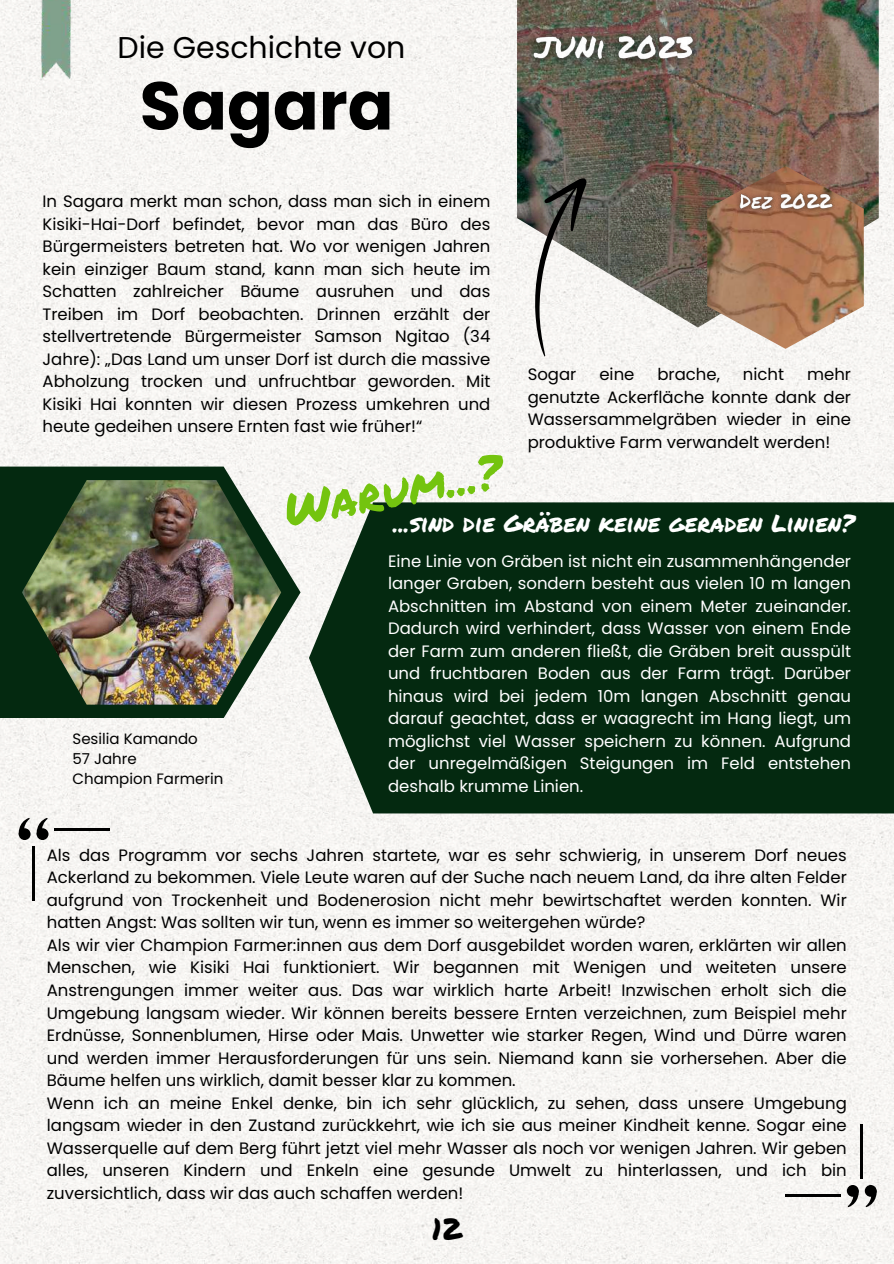
<style>
.page{position:relative;width:894px;height:1264px;background:#fff}
.page>*{position:absolute;margin:0;border:0;box-sizing:border-box;transform-origin:0 0}
.t1{font:700 67.5px "Poppins";color:#000}
.t2{font:46.5px "Permanent Marker";color:#74c40f}
.t3{font:30px "Poppins";color:#000}
.t4{font:30px "Permanent Marker";color:#000}
.t5{font:24px "Permanent Marker";color:#fff}
.t6{font:16.5px/22.5px "Poppins";color:#000;text-align:justify}
.t7{font:16.5px/22.5px "Poppins";color:#fff;text-align:justify}
.t8{font:15px/20.2px "Poppins";color:#000}
</style>
<div class="page">
<div style="left:0;top:0;width:893px;height:1263px;background:#f7f5f3"></div>
<img style="left:517px;top:0;width:361px;height:327px">
<svg style="left:0;top:466px;width:300px;height:252px;fill:#042910"></svg>
<div style="left:37px;top:828px;width:11px;height:12px;background:#000;border-radius:50%"></div>
<div style="left:19px;top:828px;width:12px;height:12px;background:#000;border-radius:50%"></div>
<svg style="left:18px;top:817px;width:30px;height:21px"></svg>
<hr style="left:32px;top:846px;width:3px;height:55px;background:#000">
<hr style="left:55px;top:827px;width:55px;height:3px;background:#000">
<svg style="left:846px;top:1184px;width:12px;height:12px"></svg>
<svg style="left:847px;top:1186px;width:12px;height:21px"></svg>
<svg style="left:864px;top:1184px;width:12px;height:12px"></svg>
<svg style="left:865px;top:1186px;width:12px;height:21px"></svg>
<hr style="left:860px;top:1124px;width:2px;height:54px;background:#000">
<hr style="left:785px;top:1194px;width:55px;height:3px;background:#000">
<svg style="left:468px;top:170px;width:187px;height:187px"></svg>
<img style="left:22px;top:480px;width:259px;height:224px">
<div style="left:309px;top:502px;width:584px;height:311px;background:#042910"></div>
<img style="left:707px;top:166px;width:156px;height:183px">
<img style="left:730px;top:183px;width:112px;height:37px">
<img style="left:519px;top:22px;width:188px;height:53px">
<img style="left:38px;top:0;width:34px;height:80px">
<h3 class="t3" style="left:117px;top:26px;width:289px">Die Geschichte von</h3>
<h1 class="t1" style="left:140px;top:59px;width:255px">Sagara</h1>
<p class="t6" style="left:43px;top:190px;width:449px">In Sagara merkt man schon, dass man sich in einem Kisiki-Hai-Dorf befindet, bevor man das Büro des Bürgermeisters betreten hat. Wo vor wenigen Jahren kein einziger Baum stand, kann man sich heute im Schatten zahlreicher Bäume ausruhen und das Treiben im Dorf beobachten. Drinnen erzählt der stellvertretende Bürgermeister Samson Ngitao (34<br>Jahre): „Das Land um unser Dorf ist durch die massive Abholzung trocken und unfruchtbar geworden. Mit Kisiki Hai konnten wir diesen Prozess umkehren und heute gedeihen unsere Ernten fast wie früher!“</p>
<p class="t6" style="left:527px;top:363px;width:50px">Sogar</p>
<p class="t6" style="left:599px;top:363px;width:37px">eine</p>
<p class="t6" style="left:657px;top:363px;width:64px">brache,</p>
<p class="t6" style="left:742px;top:363px;width:43px">nicht</p>
<p class="t6" style="left:527px;top:363px;width:325px;text-indent:279px">mehr genutzte Ackerfläche konnte dank der Wassersammelgräben wieder in eine produktive Farm verwandelt werden!</p>
<h2 class="t2" style="left:278px;top:477px;width:223px;rotate:-11deg">Warum...?</h2>
<h3 class="t5" style="left:393px;top:505px;width:463px">...sind die Gräben keine geraden Linien?</h3>
<p class="t7" style="left:388px;top:549px;width:464px">Eine Linie von Gräben ist nicht ein zusammenhängender langer Graben, sondern besteht aus vielen 10 m langen Abschnitten im Abstand von einem Meter zueinander.<br>Dadurch wird verhindert, dass Wasser von einem Ende der Farm zum anderen fließt, die Gräben breit ausspült und fruchtbaren Boden aus der Farm trägt. Darüber hinaus wird bei jedem 10m langen Abschnitt genau darauf geachtet, dass er waagrecht im Hang liegt, um möglichst viel Wasser speichern zu können. Aufgrund der unregelmäßigen Steigungen im Feld entstehen deshalb krumme Linien.</p>
<p class="t8" style="left:72px;top:728px;width:152px">Sesilia Kamando<br>57 Jahre<br>Champion Farmerin</p>
<p class="t6" style="left:47px;top:843px;width:801px;text-align:left">Als das Programm vor sechs Jahren startete, war es sehr schwierig, in unserem Dorf neues Ackerland zu bekommen. Viele Leute waren auf der Suche nach neuem Land, da ihre alten Felder aufgrund von Trockenheit und Bodenerosion nicht mehr bewirtschaftet werden konnten. Wir hatten Angst: Was sollten wir tun, wenn es immer so weitergehen würde?<br>Als wir vier Champion Farmer:innen aus dem Dorf ausgebildet worden waren, erklärten wir allen Menschen, wie Kisiki Hai funktioniert. Wir begannen mit Wenigen und weiteten unsere Anstrengungen immer weiter aus. Das war wirklich harte Arbeit! Inzwischen erholt sich die Umgebung langsam wieder. Wir können bereits bessere Ernten verzeichnen, zum Beispiel mehr Erdnüsse, Sonnenblumen, Hirse oder Mais. Unwetter wie starker Regen, Wind und Dürre waren und werden immer Herausforderungen für uns sein. Niemand kann sie vorhersehen. Aber die Bäume helfen uns wirklich, damit besser klar zu kommen.<br>Wenn ich an meine Enkel denke, bin ich sehr glücklich, zu sehen, dass unsere Umgebung langsam wieder in den Zustand zurückkehrt, wie ich sie aus meiner Kindheit kenne. Sogar eine Wasserquelle auf dem Berg führt jetzt viel mehr Wasser als noch vor wenigen Jahren. Wir geben alles, unseren Kindern und Enkeln eine gesunde Umwelt zu hinterlassen, und ich bin zuversichtlich, dass wir das auch schaffen werden!</p>
<h3 class="t4" style="left:432px;top:1206px;width:31px">12</h3>
</div>
